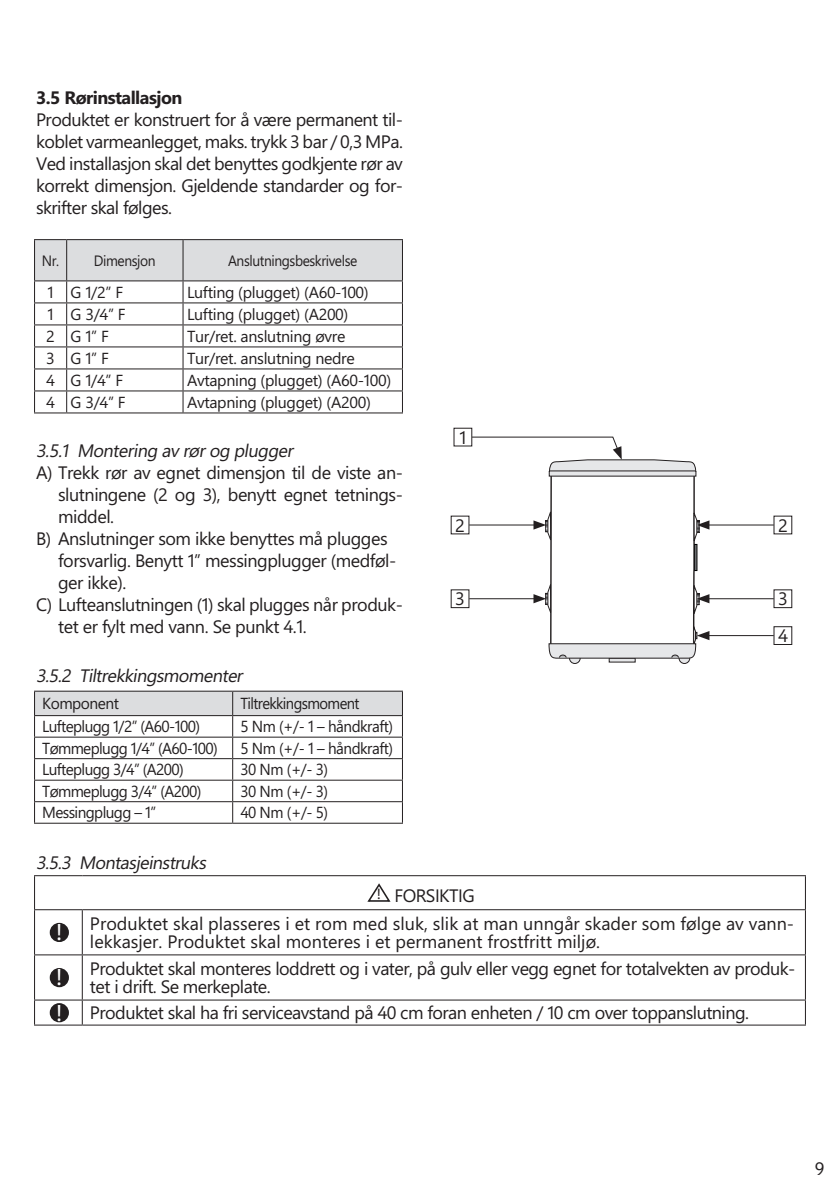
<style>
.page{position:relative;width:840px;height:1191px;background:#fff}
.page>*{position:absolute;margin:0;border:0;box-sizing:border-box;transform-origin:0 0}
.t1{font:18px/22px "Segoe WP";letter-spacing:-.025em;color:#231f20}
.t2{font:18px/28px "Segoe WP";color:#231f20;text-align:center}
.t3{font:italic 18px "Segoe WP";color:#231f20}
.t4{font:700 18px "Segoe WP";letter-spacing:-.03em;color:#231f20}
.t5{font:16px "Segoe WP";letter-spacing:-.03em;color:#231f20}
.t6{font:16px "Segoe WP";letter-spacing:-.03em;color:#231f20;scale:.96 1}
.t7{font:16px "Segoe WP";letter-spacing:-.03em;color:#231f20;scale:.95 1}
.t8{font:16px "Segoe WP";letter-spacing:-.03em;color:#231f20;scale:.92 1}
.t9{font:15px "Segoe WP";letter-spacing:-.03em;color:#231f20;scale:.92 1}
.s1{font-family:"Myriad Pro";font-size:15.4px}
.s2{font-family:"Myriad Pro";font-size:23.8px;color:#fff}
</style>
<div class="page">
<hr style="left:34px;top:875px;width:48px;height:1px;background:#231f20">
<hr style="left:34px;top:876px;width:1px;height:33px;background:#231f20">
<hr style="left:82px;top:875px;width:723px;height:1px;background:#231f20">
<hr style="left:804px;top:876px;width:1px;height:33px;background:#231f20">
<hr style="left:34px;top:909px;width:48px;height:1px;background:#231f20">
<hr style="left:34px;top:910px;width:1px;height:44px;background:#231f20">
<hr style="left:82px;top:909px;width:723px;height:1px;background:#231f20">
<hr style="left:82px;top:910px;width:1px;height:44px;background:#231f20">
<hr style="left:804px;top:910px;width:1px;height:44px;background:#231f20">
<hr style="left:34px;top:954px;width:48px;height:1px;background:#231f20">
<hr style="left:34px;top:955px;width:1px;height:44px;background:#231f20">
<hr style="left:82px;top:954px;width:723px;height:1px;background:#231f20">
<hr style="left:82px;top:955px;width:1px;height:44px;background:#231f20">
<hr style="left:804px;top:955px;width:1px;height:44px;background:#231f20">
<hr style="left:34px;top:999px;width:48px;height:1px;background:#231f20">
<svg style="left:34px;top:1000px;width:1px;height:24px"></svg>
<hr style="left:82px;top:999px;width:723px;height:1px;background:#231f20">
<svg style="left:82px;top:1000px;width:1px;height:24px"></svg>
<svg style="left:804px;top:1000px;width:1px;height:24px"></svg>
<hr style="left:34px;top:1024px;width:48px;height:1px;background:#231f20">
<hr style="left:82px;top:1024px;width:723px;height:1px;background:#231f20">
<svg style="left:367px;top:883px;width:23px;height:19px"></svg>
<div style="left:51px;top:923px;width:17px;height:18px;background:#231f20;border-radius:50%"></div>
<div style="left:50px;top:923px;width:19px;height:19px;border:2px solid #231f20;border-radius:50%"></div>
<div style="left:51px;top:969px;width:17px;height:17px;background:#231f20;border-radius:50%"></div>
<div style="left:50px;top:968px;width:19px;height:19px;border:2px solid #231f20;border-radius:50%"></div>
<div style="left:51px;top:1004px;width:17px;height:17px;background:#231f20;border-radius:50%"></div>
<div style="left:50px;top:1003px;width:19px;height:19px;border:2px solid #231f20;border-radius:50%"></div>
<svg style="left:34px;top:240px;width:369px;height:172px"></svg>
<hr style="left:34px;top:412px;width:33px;height:1px;background:#231f20">
<hr style="left:67px;top:412px;width:116px;height:1px;background:#231f20">
<hr style="left:183px;top:412px;width:220px;height:1px;background:#231f20">
<hr style="left:34px;top:239px;width:33px;height:1px;background:#231f20">
<hr style="left:34px;top:240px;width:1px;height:40px;background:#231f20">
<hr style="left:67px;top:239px;width:116px;height:1px;background:#231f20">
<hr style="left:66px;top:240px;width:1px;height:40px;background:#231f20">
<hr style="left:183px;top:239px;width:220px;height:1px;background:#231f20">
<hr style="left:182px;top:240px;width:1px;height:40px;background:#231f20">
<hr style="left:402px;top:240px;width:1px;height:40px;background:#231f20">
<hr style="left:34px;top:280px;width:33px;height:1px;background:#231f20">
<hr style="left:67px;top:280px;width:116px;height:1px;background:#231f20">
<hr style="left:183px;top:280px;width:220px;height:1px;background:#231f20">
<hr style="left:34px;top:690px;width:198px;height:1px;background:#231f20">
<hr style="left:232px;top:690px;width:171px;height:1px;background:#231f20">
<svg style="left:34px;top:691px;width:369px;height:131px"></svg>
<hr style="left:34px;top:822px;width:198px;height:1px;background:#231f20">
<hr style="left:232px;top:822px;width:171px;height:1px;background:#231f20">
<div style="left:569px;top:653px;width:11px;height:10px;background:#e6e7e9;border-radius:50%"></div>
<div style="left:569px;top:652px;width:11px;height:11px;border:1px solid #231f20;border-radius:50%"></div>
<div style="left:678px;top:653px;width:11px;height:10px;background:#e6e7e9;border-radius:50%"></div>
<div style="left:678px;top:652px;width:11px;height:11px;border:1px solid #231f20;border-radius:50%"></div>
<div style="left:773px;top:626px;width:18px;height:19px;border:1px solid #231f20"></div>
<hr style="left:469px;top:524px;width:67px;height:1px;background:#231f20">
<hr style="left:469px;top:598px;width:67px;height:1px;background:#231f20">
<hr style="left:705px;top:524px;width:68px;height:1px;background:#231f20">
<hr style="left:705px;top:598px;width:68px;height:1px;background:#231f20">
<hr style="left:705px;top:635px;width:68px;height:1px;background:#231f20">
<svg style="left:471px;top:436px;width:238px;height:223px"></svg>
<p class="t4" style="left:36px;top:86px;width:148px">3.5 Rørinstallasjon</p>
<p class="t1" style="left:36px;top:108px;width:368px;text-align:justify">Produktet er konstruert for å være permanent til&shy;koblet varmeanlegget, maks. trykk 3 bar / 0,3 MPa.<br>Ved installasjon skal det benyttes godkjente rør av korrekt dimensjon. Gjeldende standarder og for&shy;skrifter skal følges.</p>
<p class="t9" style="left:42px;top:251px;width:125px">Nr. Dimensjon</p>
<p class="t9" style="left:228px;top:251px;width:142px">Anslutningsbeskrivelse</p>
<p class="t5" style="left:47px;top:282px;width:77px">1 G 1/2” F</p>
<p class="t5" style="left:187px;top:282px;width:183px">Lufting (plugget) (A60-100)</p>
<p class="t5" style="left:47px;top:304px;width:80px">1 G 3/4” F</p>
<p class="t5" style="left:187px;top:304px;width:163px">Lufting (plugget) (A200)</p>
<p class="t5" style="left:46px;top:326px;width:64px">2 G 1” F</p>
<p class="t5" style="left:187px;top:326px;width:160px">Tur/ret. anslutning øvre</p>
<p class="t5" style="left:46px;top:348px;width:64px">3 G 1” F</p>
<p class="t5" style="left:187px;top:348px;width:169px">Tur/ret. anslutning nedre</p>
<p class="t5" style="left:46px;top:370px;width:78px">4 G 1/4” F</p>
<p class="t5" style="left:187px;top:370px;width:205px">Avtapning (plugget) (A60-100)</p>
<p class="t5" style="left:46px;top:392px;width:81px">4 G 3/4” F</p>
<p class="t5" style="left:187px;top:392px;width:185px">Avtapning (plugget) (A200)</p>
<p class="t3" style="left:36px;top:440px;width:262px">3.5.1 Montering av rørog plugger</p>
<p class="t1" style="left:36px;top:461px;width:368px">A) Trekk rør av egnet dimensjon til de viste an-</p>
<p class="t1" style="left:58px;top:483px;width:346px">slutningene (2 og 3), benytt egnet tetnings-</p>
<p class="t1" style="left:58px;top:505px;width:58px">middel.</p>
<p class="t1" style="left:36px;top:527px;width:353px">B) Anslutninger som ikke benyttes må plugges</p>
<p class="t1" style="left:58px;top:549px;width:339px">forsvarlig. Benytt 1” messingplugger (medføl-</p>
<p class="t1" style="left:58px;top:571px;width:70px">ger ikke).</p>
<p class="t1" style="left:36px;top:593px;width:368px">C) Lufteanslutningen (1) skal plugges når produk-</p>
<p class="t1" style="left:58px;top:615px;width:250px">tet er fylt med vann. Se punkt 4.1.</p>
<p class="t3" style="left:36px;top:665px;width:211px">3.5.2 Tiltrekkingsmomenter</p>
<p class="t5" style="left:42px;top:694px;width:78px">Komponent</p>
<p class="t8" style="left:240px;top:694px;width:131px">Tiltrekkingsmoment</p>
<p class="t6" style="left:42px;top:716px;width:166px">Lufteplugg 1/2” (A60-100)</p>
<p class="t7" style="left:240px;top:716px;width:162px">5 Nm (+/- 1 – håndkraft)</p>
<p class="t6" style="left:42px;top:738px;width:184px">Tømmeplugg 1/4” (A60-100)</p>
<p class="t7" style="left:240px;top:738px;width:162px">5 Nm (+/- 1 – håndkraft)</p>
<p class="t6" style="left:42px;top:760px;width:149px">Lufteplugg 3/4” (A200)</p>
<p class="t7" style="left:240px;top:760px;width:94px">30 Nm (+/- 3)</p>
<p class="t6" style="left:42px;top:781px;width:167px">Tømmeplugg 3/4” (A200)</p>
<p class="t7" style="left:240px;top:781px;width:94px">30 Nm (+/- 3)</p>
<p class="t6" style="left:42px;top:803px;width:120px">Messingplugg – 1”</p>
<p class="t7" style="left:240px;top:803px;width:94px">40 Nm (+/- 5)</p>
<p class="t1" style="left:459px;top:426px;width:9px">1</p>
<p class="t1" style="left:455px;top:514px;width:11px">2</p>
<p class="t1" style="left:455px;top:588px;width:11px">3</p>
<p class="t1" style="left:777px;top:514px;width:11px">2</p>
<p class="t1" style="left:777px;top:580px;width:11px;line-height:36.8px">3<br>4</p>
<p class="t3" style="left:36px;top:851px;width:175px">3.5.3 Montasjeinstruks</p>
<p class="t2" style="left:57px;top:881px;width:738px"><span class="s1">!</span> FORSIKTIG<br><span class="s2">!</span> Produktet skal plasseres i et rom med sluk, slik at man unngår skader som følge av vann-</p>
<p class="t1" style="left:57px;top:927px;width:740px;line-height:27.2px;text-indent:33px">lekkasjer. Produktet skal monteres i et permanent frostfritt miljø.<br><span class="s2">!</span> Produktet skal monteres loddrett og i vater, på gulv eller vegg egnet for totalvekten av produk-</p>
<p class="t1" style="left:57px;top:973px;width:693px;line-height:26px;text-indent:33px">tet i drift. Se merkeplate.<br><span class="s2">!</span> Produktet skal ha fri serviceavstand på 40 cm foran enheten / 10 cm over toppanslutning.</p>
<p class="t1" style="left:814px;top:1157px;width:11px">9</p>
</div>
